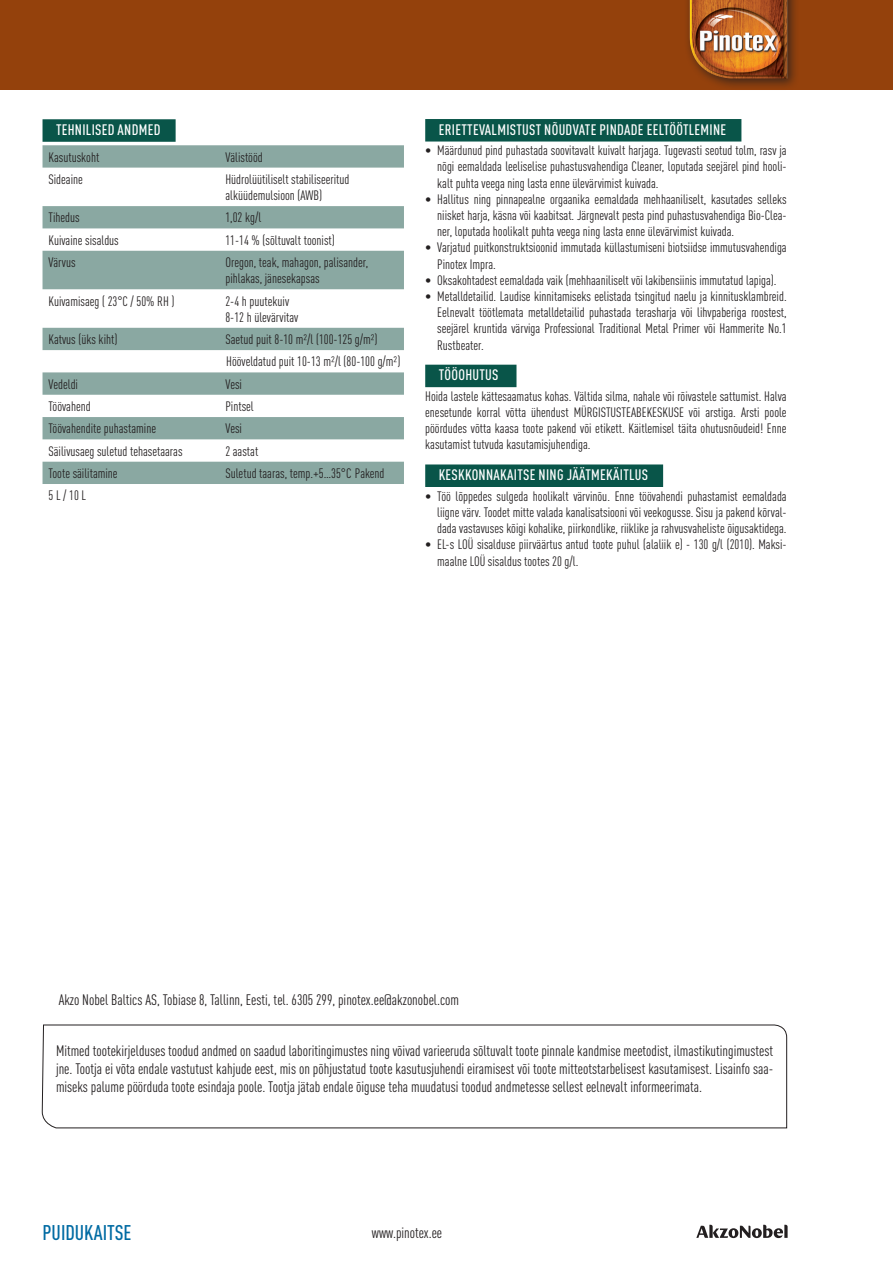
<style>
.page{position:relative;width:893px;height:1263px;background:#fff}
.page>*{position:absolute;margin:0;border:0;box-sizing:border-box;transform-origin:0 0}
.t1{font:500 condensed 21px "DIN Pro";color:#006ba3}
.OHU{font:condensed 15px/18px "DIN Pro";color:#231f20;text-align:justify}
.TEKST_EE_fence{font:500 condensed 15px "DIN Pro";letter-spacing:.02em;color:#fff}
.TEKST_EE_BULLETITA{font:condensed 13.5px/16.2px "DIN Pro";color:#231f20}
</style>
<div class="page">
<div style="left:0;top:0;width:893px;height:89px;background:#94410c"></div>
<svg style="left:42px;top:1024px;width:745px;height:105px"></svg>
<svg style="left:696px;top:1225px;width:92px;height:13px"></svg>
<div style="left:684px;top:0;width:115px;height:90px;background:#231f20;opacity:.75"></div>
<img style="left:690px;top:0;width:97px;height:78px">
<div style="left:43px;top:119px;width:133px;height:23px;background:#095549"></div>
<svg style="left:43px;top:145px;width:361px;height:339px"></svg>
<div style="left:425px;top:119px;width:316px;height:23px;background:#095549"></div>
<div style="left:425px;top:365px;width:91px;height:22px;background:#095549"></div>
<div style="left:425px;top:464px;width:238px;height:23px;background:#095549"></div>
<p class="TEKST_EE_fence" style="left:56px;top:119px;width:106px">TEHNILISED ANDMED</p>
<p class="TEKST_EE_BULLETITA" style="left:49px;top:148px;width:52px">Kasutuskoht</p>
<p class="TEKST_EE_BULLETITA" style="left:225px;top:148px;width:39px">Välistööd</p>
<p class="TEKST_EE_BULLETITA" style="left:49px;top:170px;width:36px">Sideaine</p>
<p class="TEKST_EE_BULLETITA" style="left:225px;top:170px;width:126px">Hüdrolüütiliselt stabiliseeritud alküüdemulsioon (AWB)</p>
<p class="TEKST_EE_BULLETITA" style="left:49px;top:209px;width:33px">Tihedus</p>
<p class="TEKST_EE_BULLETITA" style="left:225px;top:209px;width:37px">1,02 kg/l</p>
<p class="TEKST_EE_BULLETITA" style="left:49px;top:231px;width:72px">Kuivaine sisaldus</p>
<p class="TEKST_EE_BULLETITA" style="left:225px;top:231px;width:111px">11-14 % (sõltuvalt toonist)</p>
<p class="TEKST_EE_BULLETITA" style="left:49px;top:253px;width:29px">Värvus</p>
<p class="TEKST_EE_BULLETITA" style="left:225px;top:253px;width:144px">Oregon, teak, mahagon, palisander, pihlakas, jänesekapsas</p>
<p class="TEKST_EE_BULLETITA" style="left:49px;top:292px;width:127px">Kuivamisaeg ( 23°C / 50% RH )</p>
<p class="TEKST_EE_BULLETITA" style="left:225px;top:292px;width:74px">2-4 h puutekuiv<br>8-12 h ülevärvitav</p>
<p class="TEKST_EE_BULLETITA" style="left:49px;top:330px;width:70px">Katvus (üks kiht)</p>
<p class="TEKST_EE_BULLETITA" style="left:225px;top:327px;width:176px;line-height:22.4px">Saetud puit 8-10 m²/l (100-125 g/m²)<br>Hööveldatud puit 10-13 m²/l (80-100 g/m²)</p>
<p class="TEKST_EE_BULLETITA" style="left:49px;top:375px;width:31px">Vedeldi</p>
<p class="TEKST_EE_BULLETITA" style="left:225px;top:375px;width:18px">Vesi</p>
<p class="TEKST_EE_BULLETITA" style="left:49px;top:397px;width:44px">Töövahend</p>
<p class="TEKST_EE_BULLETITA" style="left:225px;top:397px;width:30px">Pintsel</p>
<p class="TEKST_EE_BULLETITA" style="left:49px;top:419px;width:109px">Töövahendite puhastamine</p>
<p class="TEKST_EE_BULLETITA" style="left:225px;top:419px;width:18px">Vesi</p>
<p class="TEKST_EE_BULLETITA" style="left:49px;top:442px;width:136px">Säilivusaeg suletud tehasetaaras</p>
<p class="TEKST_EE_BULLETITA" style="left:225px;top:442px;width:34px">2 aastat</p>
<p class="TEKST_EE_BULLETITA" style="left:49px;top:464px;width:71px">Toote säilitamine</p>
<p class="TEKST_EE_BULLETITA" style="left:225px;top:464px;width:161px">Suletud taaras, temp.+5…35°C Pakend</p>
<p class="TEKST_EE_BULLETITA" style="left:49px;top:486px;width:39px">5 L / 10 L</p>
<p class="TEKST_EE_fence" style="left:439px;top:118px;width:289px">ERIETTEVALMISTUST NÕUDVATE PINDADE EELTÖÖTLEMINE</p>
<p class="TEKST_EE_BULLETITA" style="left:437px;top:141px;width:351px;text-align:justify;text-indent:-12px">• Määrdunud pind puhastada soovitavalt kuivalt harjaga. Tugevasti seotud tolm, rasv ja nõgi eemaldada leeliselise puhastusvahendiga Cleaner, loputada seejärel pind hooli&shy;kalt puhta veega ning lasta enne ülevärvimist kuivada.</p>
<p class="TEKST_EE_BULLETITA" style="left:437px;top:190px;width:351px;text-align:justify;text-indent:-12px">• Hallitus ning pinnapealne orgaanika eemaldada mehhaaniliselt, kasutades selleks niisket harja, käsna või kaabitsat. Järgnevalt pesta pind puhastusvahendiga Bio-Clea&shy;ner, loputada hoolikalt puhta veega ning lasta enne ülevärvimist kuivada.</p>
<p class="TEKST_EE_BULLETITA" style="left:437px;top:239px;width:351px;text-indent:-12px">• Varjatud puitkonstruktsioonid immutada küllastumiseni biotsiidse immutusvahendiga<br>Pinotex Impra.</p>
<p class="TEKST_EE_BULLETITA" style="left:425px;top:271px;width:353px">• Oksakohtadest eemaldada vaik (mehhaaniliselt või lakibensiinis immutatud lapiga).</p>
<p class="TEKST_EE_BULLETITA" style="left:437px;top:287px;width:351px;text-align:justify;text-indent:-12px">• Metalldetailid. Laudise kinnitamiseks eelistada tsingitud naelu ja kinnitusklambreid.<br>Eelnevalt töötlemata metalldetailid puhastada terasharja või lihvpaberiga roostest, seejärel kruntida värviga Professional Traditional Metal Primer või Hammerite No.1<br>Rustbeater.</p>
<p class="TEKST_EE_fence" style="left:439px;top:364px;width:61px">TÖÖOHUTUS</p>
<p class="TEKST_EE_BULLETITA" style="left:425px;top:387px;width:363px;text-align:justify">Hoida lastele kättesaamatus kohas. Vältida silma, nahale või rõivastele sattumist. Halva enesetunde korral võtta ühendust MÜRGISTUSTEABEKESKUSE või arstiga. Arsti poole pöördudes võtta kaasa toote pakend või etikett. Käitlemisel täita ohutusnõudeid! Enne kasutamist tutvuda kasutamisjuhendiga.</p>
<p class="TEKST_EE_fence" style="left:439px;top:464px;width:211px">KESKKONNAKAITSE NING JÄÄTMEKÄITLUS</p>
<p class="TEKST_EE_BULLETITA" style="left:437px;top:487px;width:351px;text-align:justify;text-indent:-12px">• Töö lõppedes sulgeda hoolikalt värvinõu. Enne töövahendi puhastamist eemaldada liigne värv. Toodet mitte valada kanalisatsiooni või veekogusse. Sisu ja pakend kõrval&shy;dada vastavuses kõigi kohalike, piirkondlike, riiklike ja rahvusvaheliste õigusaktidega.</p>
<p class="TEKST_EE_BULLETITA" style="left:437px;top:535px;width:351px;text-indent:-12px">• EL-s LOÜ sisalduse piirväärtus antud toote puhul (alaliik e) - 130 g/l (2010). Maksi&shy;maalne LOÜ sisaldus tootes 20 g/l.</p>
<p class="OHU" style="left:59px;top:990px;width:402px">Akzo Nobel Baltics AS, Tobiase 8, Tallinn, Eesti, tel. 6305 299, pinotex.ee@akzonobel.com</p>
<p class="OHU" style="left:56px;top:1041px;width:719px">Mitmed tootekirjelduses toodud andmed on saadud laboritingimustes ning võivad varieeruda sõltuvalt toote pinnale kandmise meetodist, ilmastikutingimustest jne. Tootja ei võta endale vastutust kahjude eest, mis on põhjustatud toote kasutusjuhendi eiramisest või toote mitteotstarbelisest kasutamisest. Lisainfo saa&shy;miseks palume pöörduda toote esindaja poole. Tootja jätab endale õiguse teha muudatusi toodud andmetesse sellest eelnevalt informeerimata.</p>
<p class="t1" style="left:43px;top:1216px;width:91px">PUIDUKAITSE</p>
<p class="OHU" style="left:372px;top:1223px;width:72px">www.pinotex.ee</p>
</div>
